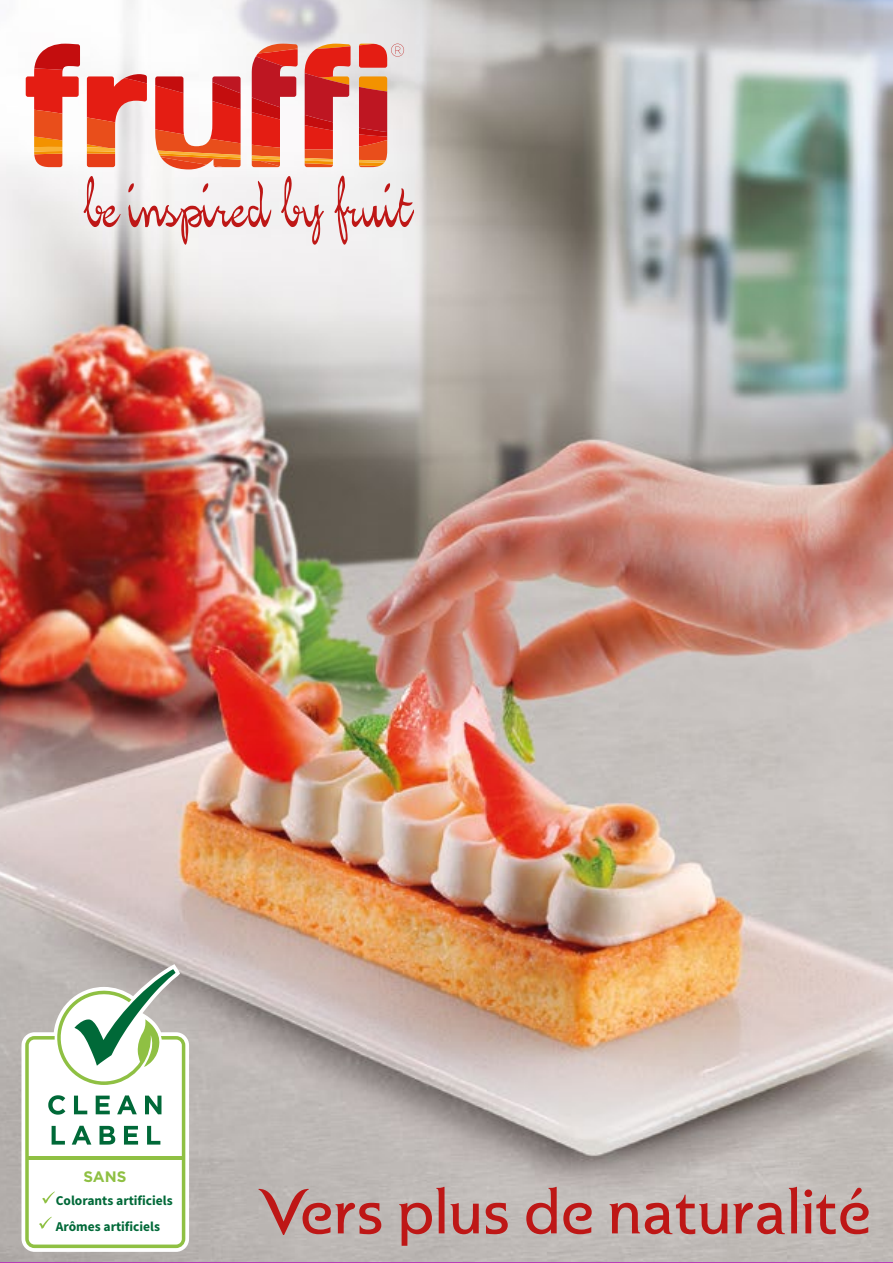
<style>
.page{position:relative;width:893px;height:1263px;background:#fff}
.page>*{position:absolute;margin:0;border:0;box-sizing:border-box;transform-origin:0 0}
.t1{font:63.15px "Plastilin";color:#be1716}
.t2{font:700 15.15px "Gotham";color:#8fc043}
.t3{font:700 13.5px/25.8px "Source Sans Pro";color:#006938}
</style>
<div class="page">
<img style="left:0;top:0;width:893px;height:1263px">
<p class="t2" style="left:83px;top:1166px;width:45px">SANS</p>
<p class="t3" style="left:56px;top:1188px;width:118px">Colorants artificiels<br>Arômes artificiels</p>
<h1 class="t1" style="left:259px;top:1175px;width:614px">Vers plus de naturalité</h1>
</div>
